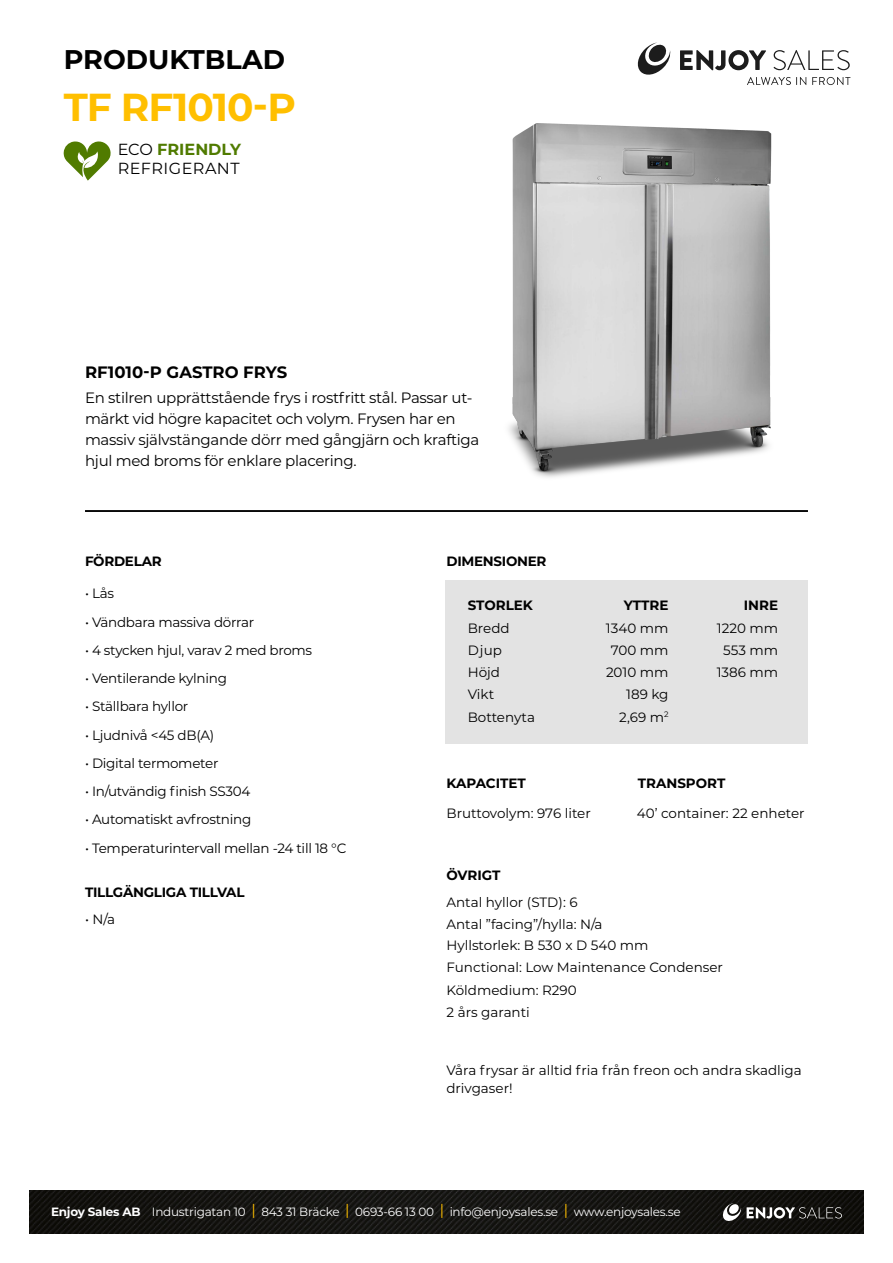
<style>
.page{position:relative;width:893px;height:1263px;background:#fff}
.page>*{position:absolute;margin:0;border:0;box-sizing:border-box;transform-origin:0 0}
.t1{font:700 39px "Montserrat";letter-spacing:-.025em;color:#ffbf00}
.t2{font:700 27px "Montserrat";color:#000}
.t3{font:700 16.5px "Montserrat";color:#000}
.t4{font:16.05px/19.2px "Montserrat";letter-spacing:.03em;color:#000}
.t5{font:15px/21px "Montserrat";letter-spacing:-.02em;color:#000}
.t6{font:13.5px/22.2px "Montserrat";letter-spacing:-.01em;color:#000}
.t7{font:700 13.5px "Montserrat";letter-spacing:-.02em;color:#000}
.t8{font:700 13.5px "Montserrat";color:#000}
.t9{font:12px "Montserrat";letter-spacing:-.02em;color:#fff}
.s1{font-weight:700;color:#507b00}
.s2{font-weight:700}
.s3{font-size:15px;color:#ffbf00}
</style>
<div class="page">
<svg style="left:747px;top:77px;width:59px;height:8px"></svg>
<svg style="left:812px;top:77px;width:38px;height:8px"></svg>
<svg style="left:680px;top:50px;width:86px;height:20px"></svg>
<svg style="left:773px;top:50px;width:77px;height:20px"></svg>
<svg style="left:637px;top:43px;width:34px;height:32px"></svg>
<hr style="left:85px;top:510px;width:723px;height:2px;background:#000">
<div style="left:445px;top:580px;width:362px;height:164px;background:#e3e3e3"></div>
<img style="left:30px;top:1191px;width:833px;height:42px">
<svg style="left:722px;top:1203px;width:120px;height:19px;background:#484845"></svg>
<svg style="left:63px;top:141px;width:48px;height:40px"></svg>
<img style="left:508px;top:123px;width:264px;height:355px">
<h2 class="t2" style="left:64px;top:40px;width:223px">PRODUKTBLAD</h2>
<h1 class="t1" style="left:64px;top:79px;width:234px">TF RF1010-P</h1>
<p class="t4" style="left:118px;top:139px;width:125px">ECO <span class="s1">FRIENDLY<br></span>REFRIGERANT</p>
<p class="t3" style="left:85px;top:360px;width:204px">RF1010-P GASTRO FRYS</p>
<p class="t5" style="left:85px;top:387px;width:396px">En stilren upprättstående frys i rostfritt stål. Passar ut&shy;märkt vid högre kapacitet och volym. Frysen har en massiv självstängande dörr med gångjärn och kraftiga hjul med broms för enklare placering.</p>
<p class="t7" style="left:85px;top:551px;width:78px">FÖRDELAR</p>
<p class="t6" style="left:85px;top:582px;width:30px">• Lås</p>
<p class="t6" style="left:85px;top:610px;width:171px">• Vändbara massiva dörrar</p>
<p class="t6" style="left:85px;top:638px;width:229px">• 4 stycken hjul, varav 2 med broms</p>
<p class="t6" style="left:85px;top:667px;width:143px">• Ventilerande kylning</p>
<p class="t6" style="left:85px;top:695px;width:105px">• Ställbara hyllor</p>
<p class="t6" style="left:85px;top:723px;width:131px">• Ljudnivå &lt;45 dB(A)</p>
<p class="t6" style="left:85px;top:752px;width:135px">• Digital termometer</p>
<p class="t6" style="left:85px;top:780px;width:167px">• In/utvändig finish SS304</p>
<p class="t6" style="left:85px;top:808px;width:168px">• Automatiskt avfrostning</p>
<p class="t6" style="left:85px;top:836px;width:263px">• Temperaturintervall mellan -24 till 18 °C</p>
<p class="t7" style="left:85px;top:883px;width:161px">TILLGÄNGLIGA TILLVAL</p>
<p class="t6" style="left:85px;top:907px;width:32px">• N/a</p>
<p class="t7" style="left:446px;top:551px;width:102px">DIMENSIONER</p>
<p class="t8" style="left:468px;top:596px;width:67px">STORLEK</p>
<p class="t7" style="left:624px;top:596px;width:46px">YTTRE</p>
<p class="t7" style="left:744px;top:596px;width:36px">INRE</p>
<p class="t6" style="left:468px;top:616px;width:43px">Bredd</p>
<p class="t6" style="left:606px;top:616px;width:64px">1340 mm</p>
<p class="t6" style="left:717px;top:616px;width:63px">1220 mm</p>
<p class="t6" style="left:468px;top:638px;width:36px">Djup</p>
<p class="t6" style="left:611px;top:638px;width:59px">700 mm</p>
<p class="t6" style="left:723px;top:638px;width:56px">553 mm</p>
<p class="t6" style="left:468px;top:661px;width:34px">Höjd</p>
<p class="t6" style="left:606px;top:661px;width:64px">2010 mm</p>
<p class="t6" style="left:717px;top:661px;width:63px">1386 mm</p>
<p class="t6" style="left:468px;top:683px;width:28px">Vikt</p>
<p class="t6" style="left:626px;top:683px;width:44px">189 kg</p>
<p class="t6" style="left:468px;top:705px;width:69px">Bottenyta</p>
<p class="t6" style="left:619px;top:705px;width:51px">2,69 m<sup>2</sup></p>
<p class="t8" style="left:446px;top:774px;width:81px">KAPACITET</p>
<p class="t8" style="left:638px;top:774px;width:89px">TRANSPORT</p>
<p class="t6" style="left:446px;top:801px;width:146px">Bruttovolym: 976 liter</p>
<p class="t6" style="left:637px;top:801px;width:169px">40’ container: 22 enheter</p>
<p class="t7" style="left:446px;top:866px;width:56px">ÖVRIGT</p>
<p class="t6" style="left:446px;top:890px;width:158px">Antal hyllor (STD): 6<br>Antal ”facing”/hylla: N/a</p>
<p class="t6" style="left:446px;top:934px;width:278px">Hyllstorlek: B 530 x D 540 mm<br>Functional: Low Maintenance Condenser<br>Köldmedium: R290<br>2 års garanti</p>
<p class="t6" style="left:446px;top:1061px;width:357px;line-height:18px">Våra frysar är alltid fria från freon och andra skadliga drivgaser!</p>
<p class="t9" style="left:51px;top:1203px;width:631px"><span class="s2">Enjoy Sales AB</span> Industrigatan 10 <span class="s3">|</span> 843 31 Bräcke <span class="s3">|</span> 0693-66 13 00 <span class="s3">|</span> info@enjoysales.se <span class="s3">|</span> www.enjoysales.se</p>
</div>
